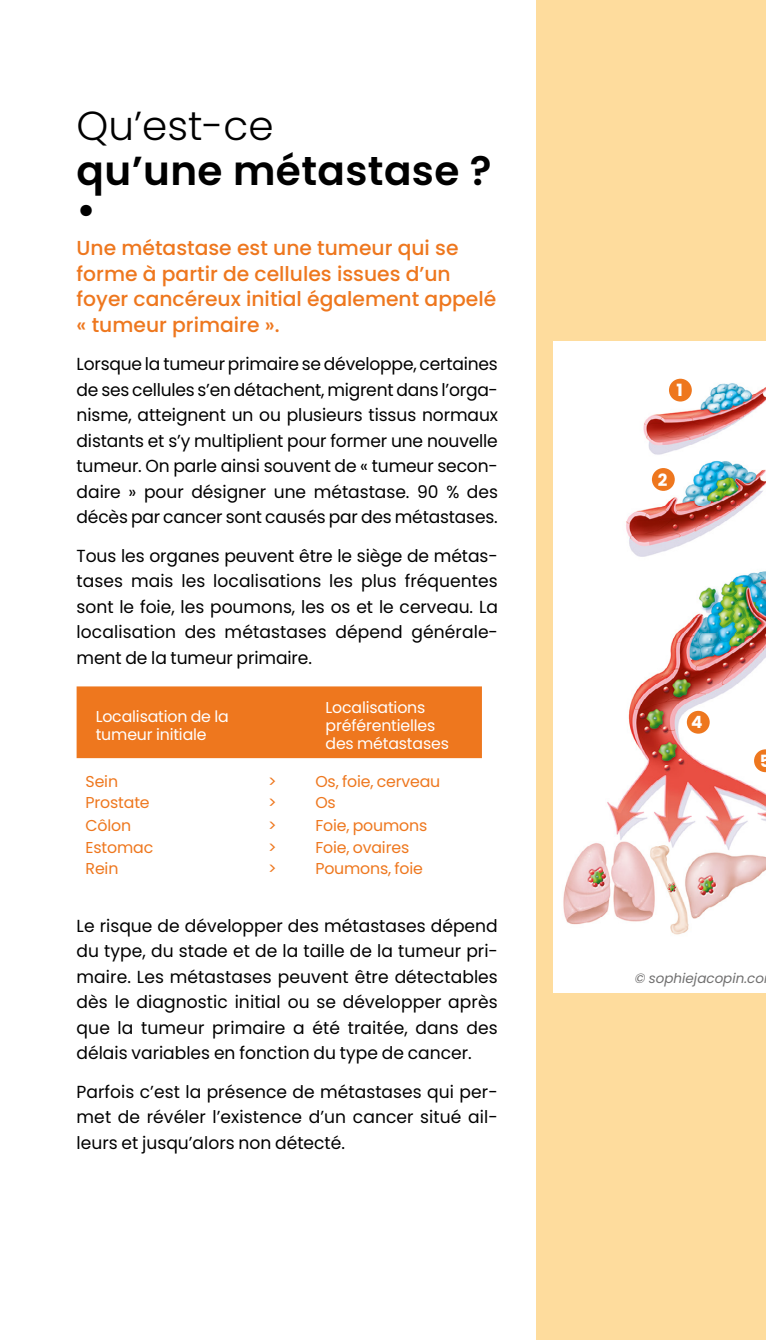
<style>
.page{position:relative;width:766px;height:1340px;background:#fff}
.page>*{position:absolute;margin:0;border:0;box-sizing:border-box;transform-origin:0 0}
.t1{font:600 40.5px/38.2px "Poppins";letter-spacing:.01em;color:#000}
.t2{font:300 40.5px "Poppins";color:#000}
.t3{font:500 20.25px/25.4px "Poppins";color:#ee771e}
.t4{font:17.55px/25.4px "Poppins";color:#000;text-align:justify}
.t5{font:700 16.88px "Poppins";color:#fff}
.t6{font:15.75px "Poppins";letter-spacing:-.01em;color:#ee771e}
.t7{font:15.75px/18px "Poppins";letter-spacing:-.01em;color:#fff}
.t8{font:italic 13.5px "Poppins";color:#706f6f}
</style>
<div class="page">
<div style="left:536px;top:0;width:229px;height:1339px;background:#fedc9d"></div>
<img style="left:553px;top:375px;width:212px;height:583px">
<div style="left:553px;top:958px;width:212px;height:34px;background:#fff"></div>
<div style="left:553px;top:341px;width:212px;height:34px;background:#fff"></div>
<div style="left:77px;top:686px;width:405px;height:72px;background:#ee771e"></div>
<div style="left:668px;top:379px;width:23px;height:22px;background:#ee771e;border-radius:50%"></div>
<div style="left:651px;top:468px;width:23px;height:23px;background:#ee771e;border-radius:50%"></div>
<div style="left:686px;top:711px;width:23px;height:22px;background:#ee771e;border-radius:50%"></div>
<svg style="left:753px;top:749px;width:12px;height:23px"></svg>
<h1 class="t2" style="left:77px;top:103px;width:198px">Qu’est-ce</h1>
<h1 class="t1" style="left:77px;top:152px;width:416px">qu’une métastase ? •</h1>
<p class="t3" style="left:77px;top:235px;width:421px">Une métastase est une tumeur qui se forme à partir de cellules issues d’un foyer cancéreux initial également appelé « tumeur primaire ».</p>
<p class="t4" style="left:77px;top:351px;width:423px">Lorsque la tumeur primaire se développe, certaines de ses cellules s’en détachent, migrent dans l’orga&shy;nisme, atteignent un ou plusieurs tissus normaux distants et s’y multiplient pour former une nouvelle tumeur. On parle ainsi souvent de « tumeur secon&shy;daire » pour désigner une métastase. 90 % des décès par cancer sont causés par des métastases.</p>
<p class="t4" style="left:77px;top:543px;width:423px">Tous les organes peuvent être le siège de métas&shy;tases mais les localisations les plus fréquentes sont le foie, les poumons, les os et le cerveau. La localisation des métastases dépend générale&shy;ment de la tumeur primaire.</p>
<p class="t7" style="left:96px;top:707px;width:134px">Localisation de la tumeur initiale</p>
<p class="t7" style="left:325px;top:698px;width:125px">Localisations préférentielles des métastases</p>
<p class="t6" style="left:86px;top:772px;width:34px">Sein</p>
<p class="t6" style="left:268px;top:772px;width:10px">&gt;</p>
<p class="t6" style="left:315px;top:772px;width:126px">Os, foie, cerveau</p>
<p class="t6" style="left:86px;top:793px;width:66px">Prostate</p>
<p class="t6" style="left:268px;top:793px;width:10px">&gt;</p>
<p class="t6" style="left:315px;top:793px;width:22px">Os</p>
<p class="t6" style="left:86px;top:816px;width:47px">Côlon</p>
<p class="t6" style="left:268px;top:816px;width:10px">&gt;</p>
<p class="t6" style="left:315px;top:816px;width:113px">Foie, poumons</p>
<p class="t6" style="left:86px;top:838px;width:69px">Estomac</p>
<p class="t6" style="left:268px;top:838px;width:10px">&gt;</p>
<p class="t6" style="left:315px;top:838px;width:95px">Foie, ovaires</p>
<p class="t6" style="left:86px;top:859px;width:34px">Rein</p>
<p class="t6" style="left:268px;top:859px;width:10px">&gt;</p>
<p class="t6" style="left:315px;top:859px;width:109px">Poumons, foie</p>
<p class="t4" style="left:77px;top:912px;width:422px">Le risque de développer des métastases dépend du type, du stade et de la taille de la tumeur pri&shy;maire. Les métastases peuvent être détectables dès le diagnostic initial ou se développer après que la tumeur primaire a été traitée, dans des délais variables en fonction du type de cancer.</p>
<p class="t4" style="left:77px;top:1078px;width:422px">Parfois c’est la présence de métastases qui per&shy;met de révéler l’existence d’un cancer situé ail&shy;leurs et jusqu’alors non détecté.</p>
<p class="t5" style="left:676px;top:381px;width:8px">1</p>
<p class="t5" style="left:657px;top:470px;width:11px">2</p>
<p class="t5" style="left:691px;top:712px;width:13px">4</p>
<p class="t5" style="left:759px;top:750px;width:12px">5</p>
<p class="t8" style="left:634px;top:970px;width:131px">© sophiejacopin.co</p>
</div>
